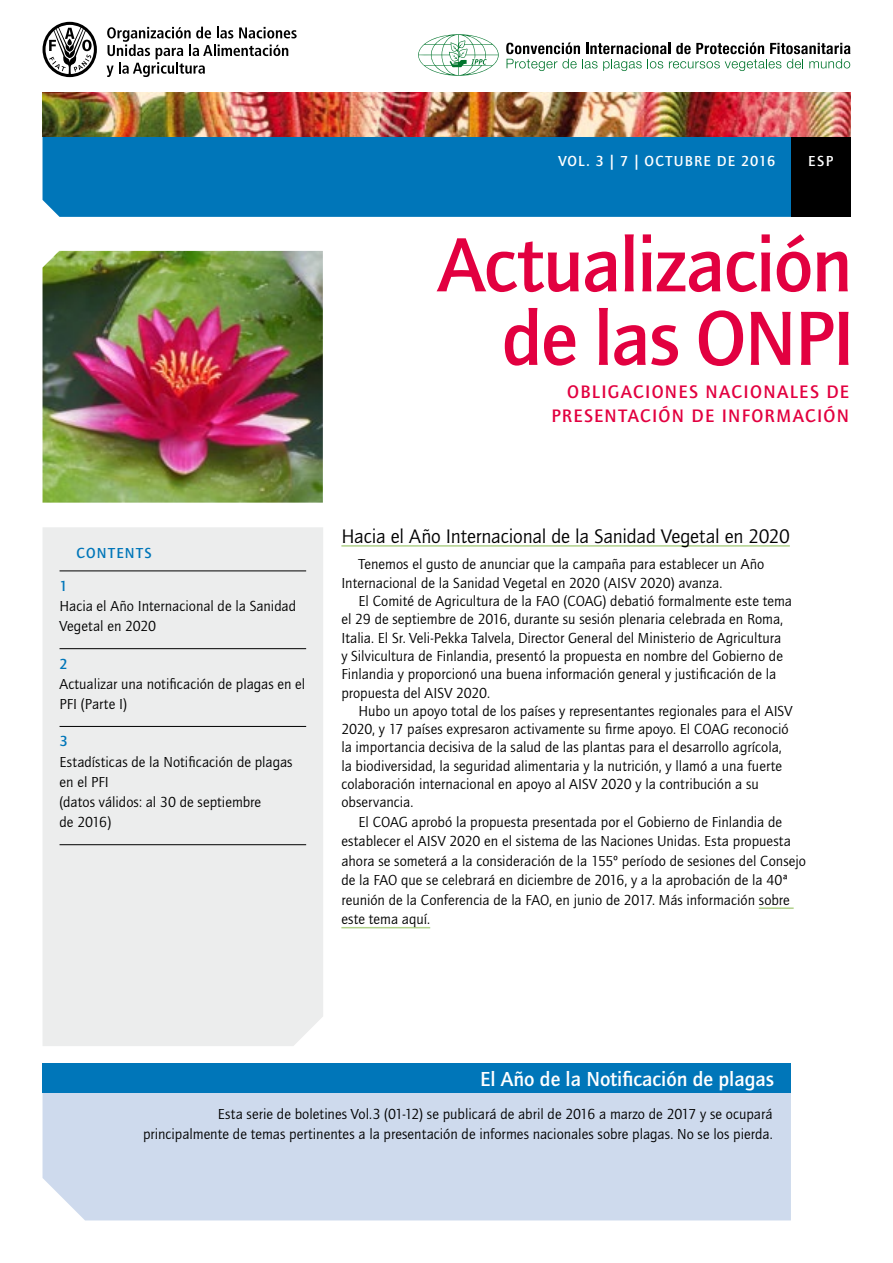
<style>
.page{position:relative;width:893px;height:1263px;background:#fff}
.page>*{position:absolute;margin:0;border:0;box-sizing:border-box;transform-origin:0 0}
.t1{font:500 79.5px/73.5px "Quay Sans ITC Std";letter-spacing:-.02em;color:#e20040;text-align:right}
.t2{font:500 21px "Quay Sans ITC Std";color:#fff}
.t3{font:20.25px "Quay Sans ITC Std";letter-spacing:-.01em;color:#000}
.t4{font:500 18.75px/24px "Quay Sans ITC Std";letter-spacing:.07em;color:#e20040;text-align:right}
.t5{font:15px/18.3px "Quay Sans ITC Std";color:#000}
.t6{font:500 15px "Quay Sans ITC Std";letter-spacing:.075em;color:#fff}
.t7{font:500 15px "Quay Sans ITC Std";letter-spacing:.09em;color:#0076b9}
</style>
<div class="page">
<div style="left:43px;top:136px;width:748px;height:81px;background:#0076b9"></div>
<div style="left:791px;top:136px;width:59px;height:81px;background:#000"></div>
<svg style="left:418px;top:34px;width:81px;height:42px"></svg>
<svg style="left:506px;top:42px;width:344px;height:29px"></svg>
<div style="left:43px;top:527px;width:280px;height:519px;background:#eceded"></div>
<hr style="left:60px;top:570px;width:246px;height:1px;background:#000">
<hr style="left:60px;top:648px;width:246px;height:1px;background:#000">
<hr style="left:60px;top:726px;width:246px;height:1px;background:#000">
<hr style="left:60px;top:844px;width:246px;height:1px;background:#000">
<div style="left:43px;top:1093px;width:748px;height:127px;background:#cedaed"></div>
<div style="left:43px;top:1063px;width:748px;height:30px;background:#0076b9"></div>
<svg style="left:43px;top:22px;width:54px;height:55px"></svg>
<svg style="left:107px;top:27px;width:190px;height:50px"></svg>
<img style="left:43px;top:92px;width:807px;height:44px">
<hr style="left:341px;top:545px;width:449px;height:2px;background:#b0d18b">
<hr style="left:759px;top:907px;width:35px;height:2px;background:#b0d18b">
<hr style="left:341px;top:927px;width:89px;height:1px;background:#b0d18b">
<img style="left:43px;top:251px;width:280px;height:252px">
<p class="t6" style="left:558px;top:153px;width:219px">VOL. 3 | 7 | OCTUBRE DE 2016</p>
<p class="t6" style="left:808px;top:153px;width:27px">ESP</p>
<h1 class="t1" style="left:437px;top:229px;width:419px">Actualización de las ONPI</h1>
<p class="t4" style="left:551px;top:380px;width:299px">OBLIGACIONES NACIONALES DE<br>PRESENTACIÓN DE INFORMACIÓN</p>
<p class="t7" style="left:77px;top:544px;width:77px">CONTENTS</p>
<p class="t7" style="left:60px;top:577px;width:10px">1</p>
<p class="t5" style="left:60px;top:596px;width:238px;line-height:20.2px">Hacia el Año Internacional de la Sanidad<br>Vegetal en 2020</p>
<p class="t7" style="left:60px;top:655px;width:10px">2</p>
<p class="t5" style="left:60px;top:674px;width:247px;line-height:20.2px">Actualizar una notificación de plagas en el<br>PFI (Parte I)</p>
<p class="t7" style="left:60px;top:733px;width:10px">3</p>
<p class="t5" style="left:60px;top:752px;width:235px;line-height:20.2px">Estadísticas de la Notificación de plagas en el PFI<br>(datos válidos: al 30 de septiembre<br>de 2016)</p>
<h3 class="t3" style="left:341px;top:525px;width:450px">Hacia el Año Internacional de la Sanidad Vegetal en 2020</h3>
<p class="t5" style="left:341px;top:555px;width:424px;text-indent:17px">Tenemos el gusto de anunciar que la campaña para establecer un Año<br>Internacional de la Sanidad Vegetal en 2020 (AISV 2020) avanza.</p>
<p class="t5" style="left:341px;top:592px;width:452px;text-indent:17px">El Comité de Agricultura de la FAO (COAG) debatió formalmente este tema el 29 de septiembre de 2016, durante su sesión plenaria celebrada en Roma, Italia. El Sr. Veli-Pekka Talvela, Director General del Ministerio de Agricultura<br>y Silvicultura de Finlandia, presentó la propuesta en nombre del Gobierno de Finlandia y proporcionó una buena información general y justificación de la propuesta del AISV 2020.</p>
<p class="t5" style="left:341px;top:702px;width:453px;text-indent:17px">Hubo un apoyo total de los países y representantes regionales para el AISV 2020, y 17 países expresaron activamente su firme apoyo. El COAG reconoció la importancia decisiva de la salud de las plantas para el desarrollo agrícola, la biodiversidad, la seguridad alimentaria y la nutrición, y llamó a una fuerte colaboración internacional en apoyo al AISV 2020 y la contribución a su observancia.</p>
<p class="t5" style="left:341px;top:812px;width:466px;line-height:19.5px;text-indent:17px">El COAG aprobó la propuesta presentada por el Gobierno de Finlandia de establecer el AISV 2020 en el sistema de las Naciones Unidas. Esta propuesta ahora se someterá a la consideración de la 155º período de sesiones del Consejo de la FAO que se celebrará en diciembre de 2016, y a la aprobación de la 40ª reunión de la Conferencia de la FAO, en junio de 2017. Más información sobre este tema aquí.</p>
<h2 class="t2" style="left:480px;top:1067px;width:295px">El Año de la Notificación de plagas</h2>
<p class="t5" style="left:143px;top:1105px;width:631px;line-height:19.5px;text-align:right">Esta serie de boletines Vol.3 (01-12) se publicará de abril de 2016 a marzo de 2017 y se ocupará principalmente de temas pertinentes a la presentación de informes nacionales sobre plagas. No se los pierda.</p>
</div>
